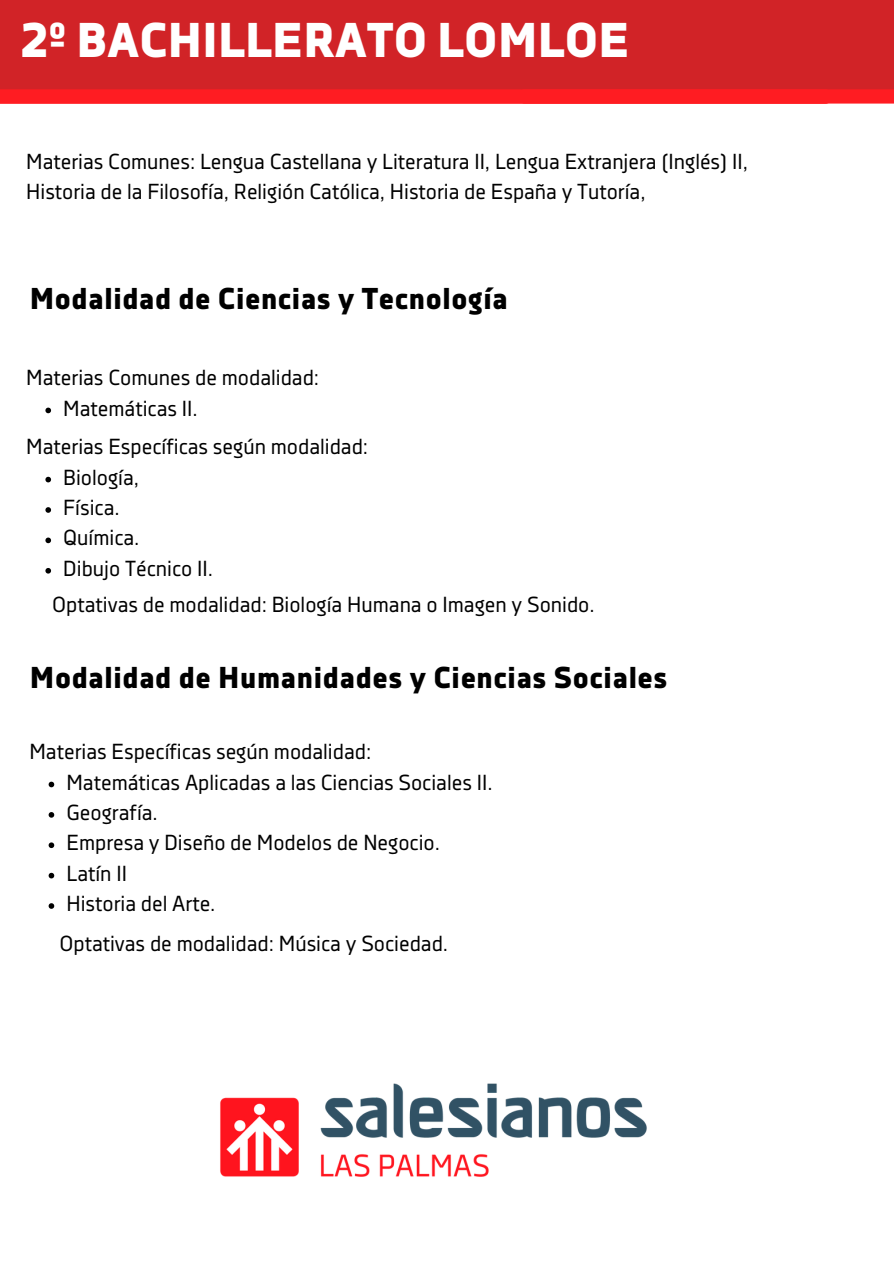
<style>
.page{position:relative;width:894px;height:1264px;background:#fff}
.page>*{position:absolute;margin:0;border:0;box-sizing:border-box;transform-origin:0 0}
.t1{font:800 48.6px "Decima Nova Pro";letter-spacing:-.02em;color:#fff}
.t2{font:800 30.15px "Decima Nova Pro";color:#000}
.t3{font:21.75px/30px "Decima Nova Pro";color:#000}
</style>
<div class="page">
<div style="left:0;top:0;width:893px;height:89px;background:#d12327"></div>
<svg style="left:49px;top:781px;width:5px;height:6px"></svg>
<svg style="left:49px;top:812px;width:5px;height:5px"></svg>
<svg style="left:49px;top:842px;width:5px;height:6px"></svg>
<svg style="left:49px;top:872px;width:5px;height:6px"></svg>
<svg style="left:49px;top:903px;width:5px;height:5px"></svg>
<img style="left:220px;top:1083px;width:427px;height:94px">
<svg style="left:0;top:89px;width:893px;height:15px;background:#fe1e24"></svg>
<svg style="left:45px;top:407px;width:6px;height:6px"></svg>
<svg style="left:45px;top:477px;width:6px;height:5px"></svg>
<svg style="left:45px;top:507px;width:6px;height:6px"></svg>
<svg style="left:45px;top:537px;width:6px;height:6px"></svg>
<svg style="left:45px;top:568px;width:6px;height:5px"></svg>
<p class="t1" style="left:20px;top:20px;width:611px">2º BACHILLERATO LOMLOE</p>
<h1 class="t3" style="left:26px;top:148px;width:723px">Materias Comunes: Lengua Castellana y Literatura II, Lengua Extranjera (Inglés) II,<br>Historia de la Filosofía, Religión Católica, Historia de España y Tutoría,</h1>
<p class="t2" style="left:29px;top:286px;width:480px">Modalidad de Ciencias y Tecnología</p>
<p class="t3" style="left:26px;top:364px;width:294px">Materias Comunes de modalidad:</p>
<p class="t3" style="left:63px;top:394px;width:136px">Matemáticas II.</p>
<h2 class="t3" style="left:26px;top:433px;width:343px">Materias Específicas según modalidad:</h2>
<p class="t3" style="left:63px;top:463px;width:77px">Biología,</p>
<p class="t3" style="left:63px;top:494px;width:58px">Física.</p>
<p class="t3" style="left:63px;top:524px;width:78px">Química.</p>
<p class="t3" style="left:63px;top:554px;width:151px">Dibujo Técnico II.</p>
<p class="t3" style="left:52px;top:591px;width:543px">Optativas de modalidad: Biología Humana o Imagen y Sonido.</p>
<p class="t2" style="left:29px;top:665px;width:639px">Modalidad de Humanidades y Ciencias Sociales</p>
<p class="t3" style="left:29px;top:738px;width:343px">Materias Específicas según modalidad:</p>
<h2 class="t3" style="left:66px;top:768px;width:427px">Matemáticas Aplicadas a las Ciencias Sociales II.</h2>
<p class="t3" style="left:66px;top:798px;width:93px">Geografía.</p>
<p class="t3" style="left:66px;top:829px;width:375px">Empresa y Diseño de Modelos de Negocio.</p>
<p class="t3" style="left:66px;top:859px;width:62px">Latín II</p>
<p class="t3" style="left:66px;top:890px;width:150px">Historia del Arte.</p>
<p class="t3" style="left:59px;top:929px;width:390px">Optativas de modalidad: Música y Sociedad.</p>
</div>
